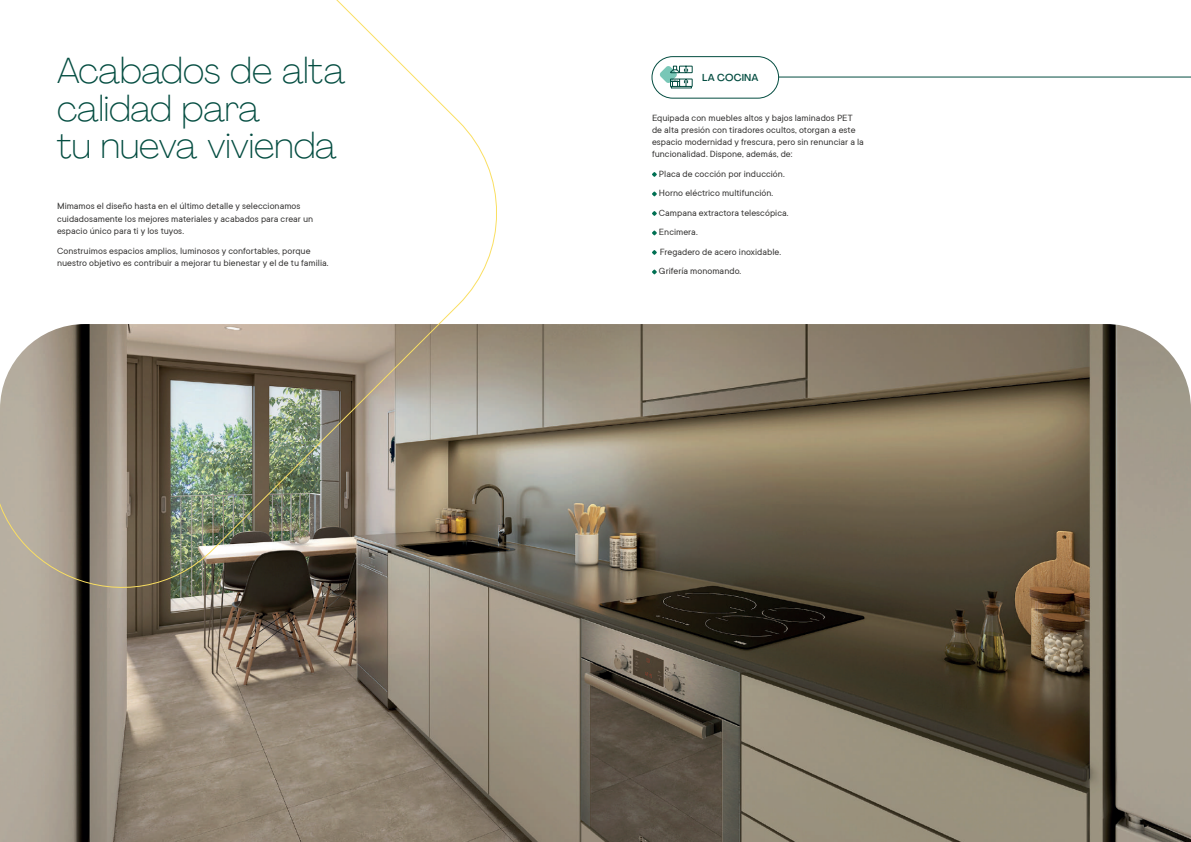
<style>
.page{position:relative;width:1191px;height:842px;background:#fff}
.page>*{position:absolute;margin:0;border:0;box-sizing:border-box;transform-origin:0 0}
.t1{font:100 36px/37px "Agrandir";color:#044d41}
.t2{font:10px/12px "TT Commons";letter-spacing:.005em;color:#333231}
.t3{font:500 10px "Agrandir";letter-spacing:.01em;color:#044d41}
</style>
<div class="page">
<div style="left:651px;top:56px;width:128px;height:43px;border:1px solid #044d41;border-radius:21px"></div>
<img style="left:0;top:324px;width:1191px;height:518px">
<svg style="left:659px;top:65px;width:34px;height:24px"></svg>
<svg style="left:652px;top:172px;width:5px;height:5px"></svg>
<svg style="left:652px;top:191px;width:5px;height:5px"></svg>
<svg style="left:652px;top:211px;width:5px;height:5px"></svg>
<svg style="left:652px;top:230px;width:5px;height:5px"></svg>
<svg style="left:652px;top:250px;width:5px;height:5px"></svg>
<svg style="left:652px;top:269px;width:5px;height:5px"></svg>
<hr style="left:778px;top:77px;width:413px;height:1px;background:#044d41">
<svg style="left:0;top:0;width:510px;height:631px"></svg>
<h1 class="t1" style="left:57px;top:52px;width:290px">Acabados de alta calidad para<br>tu nueva vivienda</h1>
<p class="t2" style="left:57px;top:200px;width:258px">Mimamos el diseño hasta en el último detalle y seleccionamos cuidadosamente los mejores materiales y acabados para crear un espacio único para ti y los tuyos.</p>
<p class="t2" style="left:57px;top:245px;width:273px">Construimos espacios amplios, luminosos y confortables, porque nuestro objetivo es contribuir a mejorar tu bienestar y el de tu familia.</p>
<p class="t3" style="left:702px;top:72px;width:58px">LA COCINA</p>
<p class="t2" style="left:652px;top:112px;width:213px">Equipada con muebles altos y bajos laminados PET de alta presión con tiradores ocultos, otorgan a este espacio modernidad y frescura, pero sin renunciar a la funcionalidad. Dispone, además, de:</p>
<p class="t2" style="left:659px;top:164px;width:131px;line-height:19.5px">Placa de cocción por inducción.<br>Horno eléctrico multifunción.<br>Campana extractora telescópica.<br>Encimera.<br>Fregadero de acero inoxidable.<br>Grifería monomando.</p>
</div>
